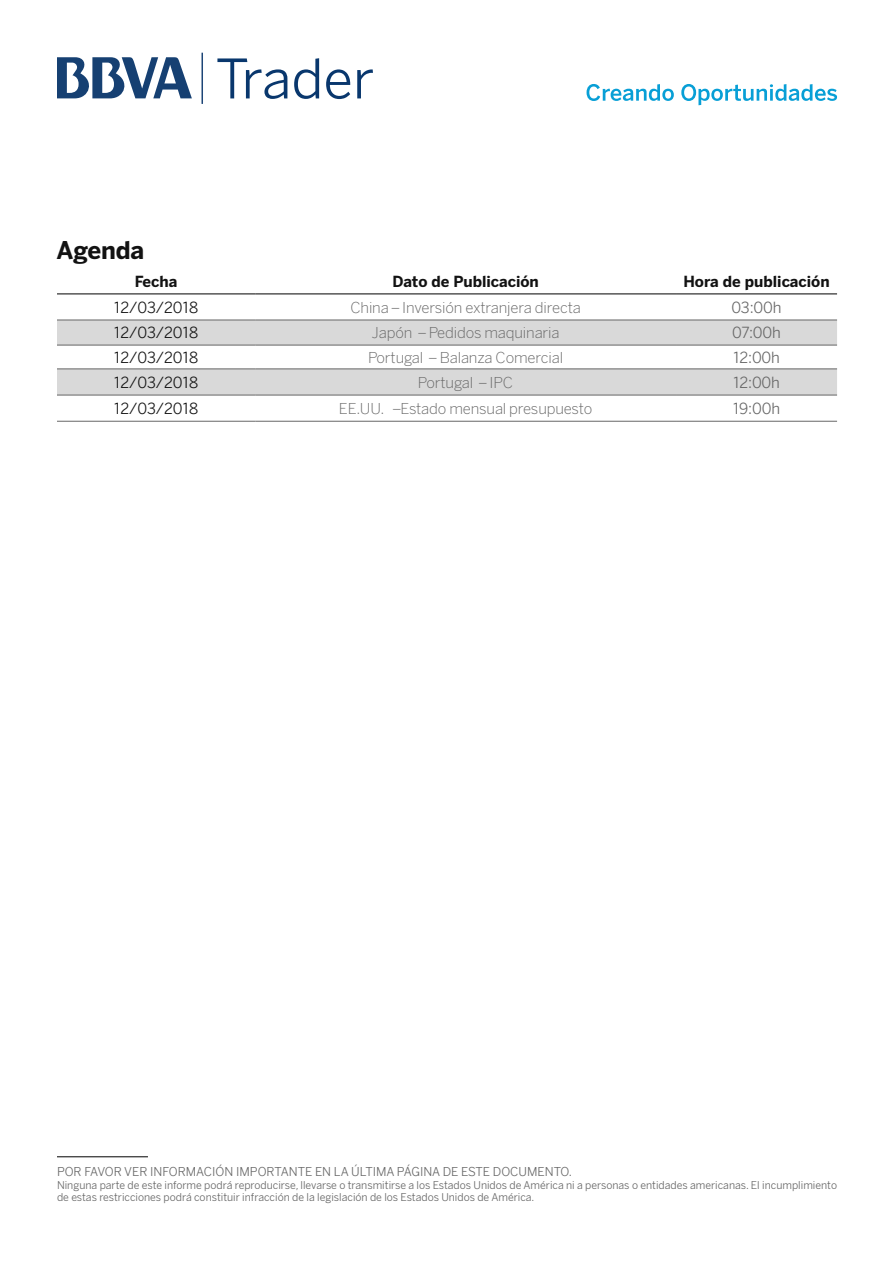
<style>
.page{position:relative;width:893px;height:1263px;background:#fff}
.page>*{position:absolute;margin:0;border:0;box-sizing:border-box;transform-origin:0 0}
.t1{font:54px "BBVA Benton Sans";color:#09376d}
.Párrafo_unico{font:700 24px "BBVA Benton Sans";letter-spacing:-.01em;color:#121212}
.Estilo_de_párrafo_1{font:300 15px "BBVA Benton Sans";letter-spacing:-.01em;color:#666}
.t2{font:15px "BBVA Benton Sans";color:#121212}
.subtitulo_de_tabla{font:700 15px "BBVA Benton Sans";color:#121212}
.Estilo_de_párrafo_1-2{font:15px "BBVA Benton Sans";letter-spacing:-.01em;color:#666}
.t3{font:12px "BBVA Benton Sans";color:#666}
.t4{font:10.5px/12.6px "BBVA Benton Sans";color:#666}
</style>
<div class="page">
<div style="left:57px;top:321px;width:780px;height:24px;background:#d9d9d9"></div>
<div style="left:57px;top:370px;width:780px;height:25px;background:#d9d9d9"></div>
<hr style="left:57px;top:320px;width:198px;height:1px;background:#666">
<hr style="left:255px;top:320px;width:421px;height:1px;background:#666">
<hr style="left:676px;top:320px;width:161px;height:1px;background:#666">
<hr style="left:57px;top:345px;width:198px;height:1px;background:#666">
<hr style="left:255px;top:345px;width:421px;height:1px;background:#666">
<hr style="left:676px;top:345px;width:161px;height:1px;background:#666">
<hr style="left:57px;top:369px;width:198px;height:1px;background:#666">
<hr style="left:255px;top:369px;width:421px;height:1px;background:#666">
<hr style="left:676px;top:369px;width:161px;height:1px;background:#666">
<hr style="left:57px;top:294px;width:198px;height:1px;background:#000">
<hr style="left:255px;top:294px;width:421px;height:1px;background:#000">
<hr style="left:676px;top:294px;width:161px;height:1px;background:#000">
<hr style="left:57px;top:395px;width:198px;height:1px;background:#666">
<hr style="left:57px;top:421px;width:198px;height:1px;background:#666">
<hr style="left:255px;top:395px;width:421px;height:1px;background:#666">
<hr style="left:255px;top:421px;width:421px;height:1px;background:#666">
<hr style="left:676px;top:395px;width:161px;height:1px;background:#666">
<hr style="left:676px;top:421px;width:161px;height:1px;background:#666">
<hr style="left:57px;top:1156px;width:91px;height:1px;background:#000">
<svg style="left:586px;top:84px;width:88px;height:17px"></svg>
<svg style="left:681px;top:84px;width:156px;height:21px"></svg>
<svg style="left:57px;top:57px;width:135px;height:41px"></svg>
<hr style="left:201px;top:53px;width:2px;height:51px;background:#1d4577">
<p class="t1" style="left:216px;top:47px;width:160px">Trader</p>
<p class="Párrafo_unico" style="left:57px;top:235px;width:89px">Agenda</p>
<p class="subtitulo_de_tabla" style="left:135px;top:272px;width:44px">Fecha</p>
<p class="subtitulo_de_tabla" style="left:392px;top:272px;width:148px">Dato de Publicación</p>
<p class="subtitulo_de_tabla" style="left:683px;top:272px;width:148px">Hora de publicación</p>
<p class="t2" style="left:114px;top:298px;width:86px">12/03/2018</p>
<p class="Estilo_de_párrafo_1" style="left:350px;top:299px;width:232px">China – Inversión extranjera directa</p>
<p class="Estilo_de_párrafo_1-2" style="left:731px;top:298px;width:52px">03:00h</p>
<p class="t2" style="left:114px;top:324px;width:86px">12/03/2018</p>
<p class="Estilo_de_párrafo_1" style="left:372px;top:324px;width:190px">Japón – Pedidos maquinaria</p>
<p class="Estilo_de_párrafo_1-2" style="left:732px;top:324px;width:50px">07:00h</p>
<p class="t2" style="left:114px;top:348px;width:86px">12/03/2018</p>
<p class="Estilo_de_párrafo_1" style="left:368px;top:349px;width:197px">Portugal – Balanza Comercial</p>
<p class="Estilo_de_párrafo_1-2" style="left:733px;top:348px;width:48px">12:00h</p>
<p class="t2" style="left:114px;top:373px;width:86px">12/03/2018</p>
<p class="Estilo_de_párrafo_1" style="left:418px;top:374px;width:97px">Portugal – IPC</p>
<p class="Estilo_de_párrafo_1-2" style="left:733px;top:373px;width:48px">12:00h</p>
<p class="t2" style="left:114px;top:400px;width:86px">12/03/2018</p>
<p class="Estilo_de_párrafo_1" style="left:339px;top:400px;width:255px">EE.UU. –Estado mensual presupuesto</p>
<p class="Estilo_de_párrafo_1-2" style="left:733px;top:400px;width:49px">19:00h</p>
<p class="t3" style="left:57px;top:1165px;width:517px">POR FAVOR VER INFORMACIÓN IMPORTANTE EN LA ÚLTIMA PÁGINA DE ESTE DOCUMENTO.</p>
<p class="t4" style="left:57px;top:1179px;width:782px">Ninguna parte de este informe podrá reproducirse, llevarse o transmitirse a los Estados Unidos de América ni a personas o entidades americanas. El incumplimiento de estas restricciones podrá constituir infracción de la legislación de los Estados Unidos de América.</p>
</div>
